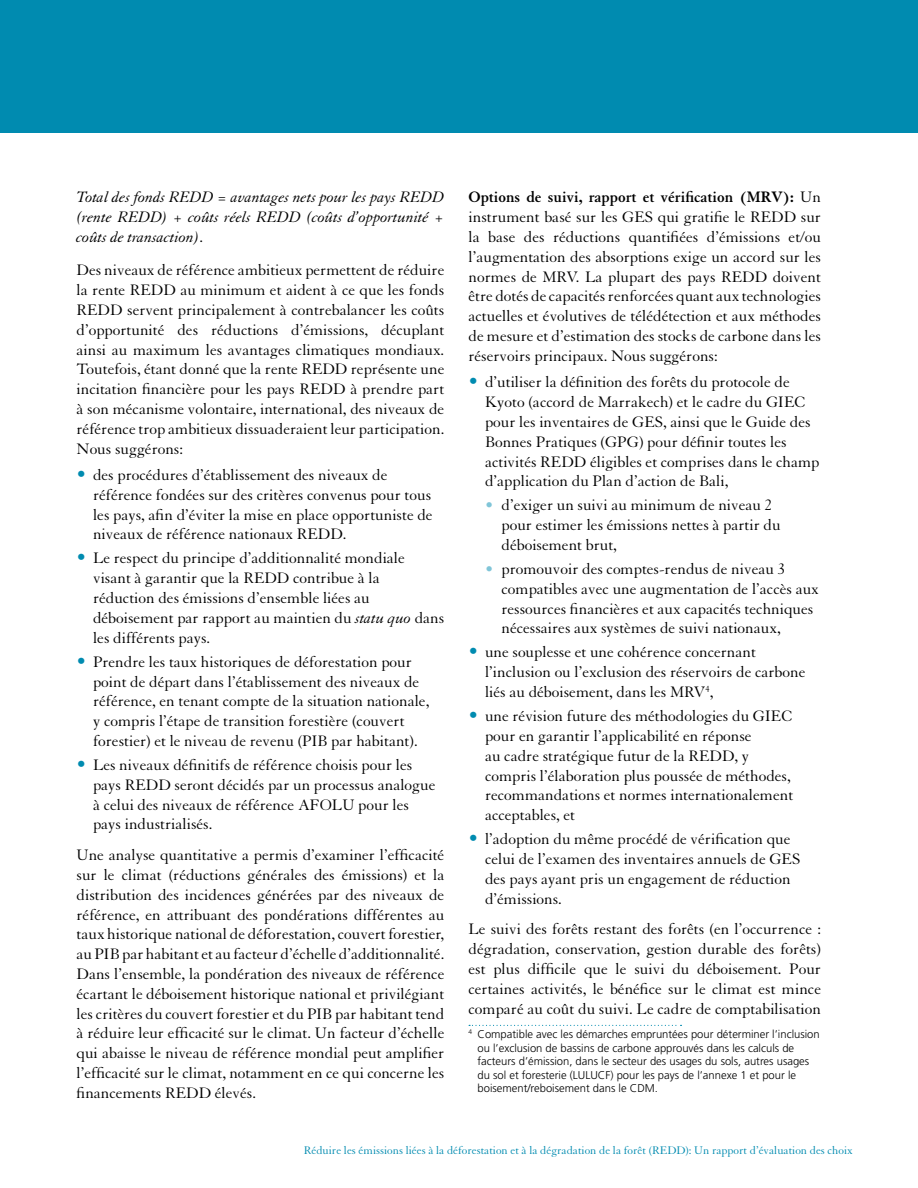
<style>
.page{position:relative;width:918px;height:1188px;background:#fff}
.page>*{position:absolute;margin:0;border:0;box-sizing:border-box;transform-origin:0 0}
.t1{font:16.5px/19.8px "Granjon LT Std";color:#000}
.t2{font:italic 16.5px/19.8px "Granjon LT Std";color:#000;text-align:justify}
.t3{font:12px "Granjon LT Std";color:#008bb0}
.t4{font:300 11.25px/13.5px "Frutiger";color:#000}
.s1{font-style:normal}
.s2{font-size:19.5px;color:#008bb0}
.s3{font-style:italic}
.s4{font-weight:700}
.s5{color:#80c5d8}
</style>
<div class="page">
<div style="left:0;top:0;width:918px;height:132px;background:#008bb0"></div>
<svg style="left:469px;top:1025px;width:213px;height:1px"></svg>
<p class="t2" style="left:77px;top:188px;width:369px">Total des fonds REDD = avantages nets pour les pays REDD (rente REDD) + coûts réels REDD (coûts d’opportunité + coûts de transaction)<span class="s1">.</span></p>
<p class="t1" style="left:77px;top:261px;width:369px;text-align:justify">Des niveaux de référence ambitieux permettent de réduire la rente REDD au minimum et aident à ce que les fonds REDD servent principalement à contrebalancer les coûts d’opportunité des réductions d’émissions, décuplant ainsi au maximum les avantages climatiques mondiaux.<br>Toutefois, étant donné que la rente REDD représente une incitation financière pour les pays REDD à prendre part à son mécanisme volontaire, international, des niveaux de référence trop ambitieux dissuaderaient leur participation.<br>Nous suggérons:</p>
<p class="t1" style="left:93px;top:465px;width:341px;text-indent:-16px"><span class="s2">•</span> des procédures d’établissement des niveaux de référence fondées sur des critères convenus pour tous les pays, afin d’éviter la mise en place opportuniste de niveaux de référence nationaux REDD.</p>
<p class="t1" style="left:93px;top:549px;width:353px;text-indent:-16px"><span class="s2">•</span> Le respect du principe d’additionnalité mondiale visant à garantir que la REDD contribue à la réduction des émissions d’ensemble liées au déboisement par rapport au maintien du <span class="s3">statu quo</span> dans les différents pays.</p>
<p class="t1" style="left:93px;top:652px;width:338px;text-indent:-16px"><span class="s2">•</span> Prendre les taux historiques de déforestation pour point de départ dans l’établissement des niveaux de référence, en tenant compte de la situation nationale, y compris l’étape de transition forestière (couvert forestier) et le niveau de revenu (PIB par habitant).</p>
<p class="t1" style="left:93px;top:755px;width:344px;text-indent:-16px"><span class="s2">•</span> Les niveaux définitifs de référence choisis pour les pays REDD seront décidés par un processus analogue à celui des niveaux de référence AFOLU pour les pays industrialisés.</p>
<p class="t1" style="left:77px;top:846px;width:369px;text-align:justify">Une analyse quantitative a permis d’examiner l’efficacité sur le climat (réductions générales des émissions) et la distribution des incidences générées par des niveaux de référence, en attribuant des pondérations différentes au taux historique national de déforestation, couvert forestier, au PIB par habitant et au facteur d’échelle d’additionnalité.<br>Dans l’ensemble, la pondération des niveaux de référence écartant le déboisement historique national et privilégiant les critères du couvert forestier et du PIB par habitant tend à réduire leur efficacité sur le climat. Un facteur d’échelle qui abaisse le niveau de référence mondial peut amplifier l’efficacité sur le climat, notamment en ce qui concerne les financements REDD élevés.</p>
<p class="t1" style="left:469px;top:188px;width:354px;text-align:justify"><span class="s4">Options de suivi, rapport et vérification (MRV):</span> Un instrument basé sur les GES qui gratifie le REDD sur la base des réductions quantifiées d’émissions et/ou l’augmentation des absorptions exige un accord sur les normes de MRV. La plupart des pays REDD doivent être dotés de capacités renforcées quant aux technologies actuelles et évolutives de télédétection et aux méthodes de mesure et d’estimation des stocks de carbone dans les réservoirs principaux. Nous suggérons:</p>
<p class="t1" style="left:485px;top:373px;width:336px;text-indent:-16px"><span class="s2">•</span> d’utiliser la définition des forêts du protocole de Kyoto (accord de Marrakech) et le cadre du GIEC pour les inventaires de GES, ainsi que le Guide des Bonnes Pratiques (GPG) pour définir toutes les activités REDD éligibles et comprises dans le champ d’application du Plan d’action de Bali,</p>
<p class="t1" style="left:502px;top:496px;width:281px;text-indent:-16px"><span class="s5">•</span> d’exiger un suivi au minimum de niveau 2 pour estimer les émissions nettes à partir du déboisement brut,</p>
<p class="t1" style="left:502px;top:559px;width:319px;text-indent:-16px"><span class="s5">•</span> promouvoir des comptes-rendus de niveau 3 compatibles avec une augmentation de l’accès aux ressources financières et aux capacités techniques nécessaires aux systèmes de suivi nationaux,</p>
<p class="t1" style="left:485px;top:643px;width:322px;text-indent:-16px"><span class="s2">•</span> une souplesse et une cohérence concernant l’inclusion ou l’exclusion des réservoirs de carbone liés au déboisement, dans les MRV<sup>4</sup>,</p>
<p class="t1" style="left:485px;top:707px;width:310px;text-indent:-16px"><span class="s2">•</span> une révision future des méthodologies du GIEC pour en garantir l’applicabilité en réponse<br>au cadre stratégique futur de la REDD, y compris l’élaboration plus poussée de méthodes, recommandations et normes internationalement acceptables, et</p>
<p class="t1" style="left:485px;top:830px;width:317px;text-indent:-16px"><span class="s2">•</span> l’adoption du même procédé de vérification que celui de l’examen des inventaires annuels de GES des pays ayant pris un engagement de réduction d’émissions.</p>
<p class="t1" style="left:469px;top:920px;width:354px;text-align:justify">Le suivi des forêts restant des forêts (en l’occurrence : dégradation, conservation, gestion durable des forêts) est plus difficile que le suivi du déboisement. Pour certaines activités, le bénéfice sur le climat est mince comparé au coût du suivi. Le cadre de comptabilisation</p>
<p class="t4" style="left:478px;top:1028px;width:344px;text-indent:-9px"><sup>4</sup> Compatible avec les démarches empruntées pour déterminer l’inclusion ou l’exclusion de bassins de carbone approuvés dans les calculs de facteurs d’émission, dans le secteur des usages du sols, autres usages du sol et foresterie (LULUCF) pour les pays de l’annexe 1 et pour le boisement/reboisement dans le CDM.</p>
<p class="t3" style="left:304px;top:1143px;width:550px">Réduire les émissions liées à la déforestation et à la dégradation de la forêt (REDD): Un rapport d’évaluation des choix</p>
</div>
